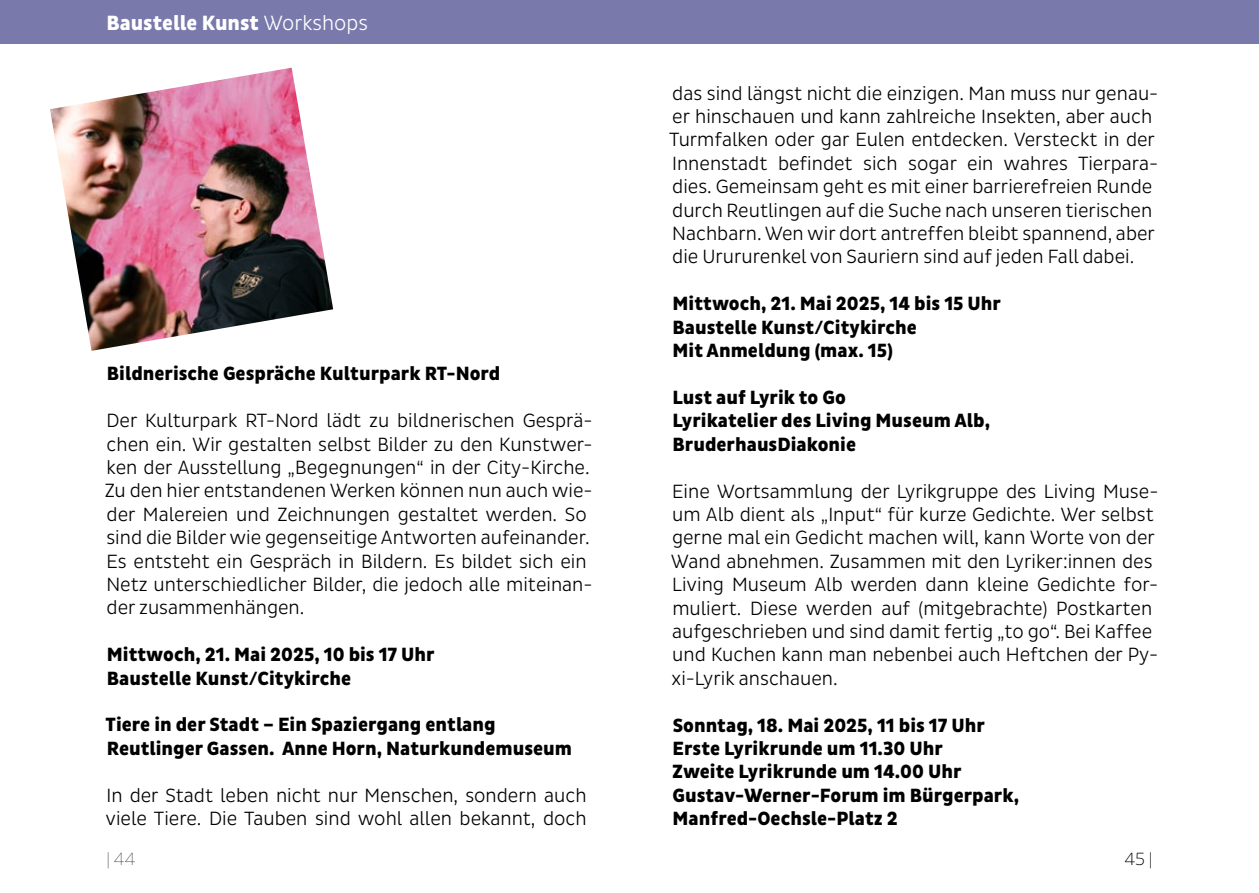
<style>
.page{position:relative;width:1259px;height:893px;background:#fff}
.page>*{position:absolute;margin:0;border:0;box-sizing:border-box;transform-origin:0 0}
.t1{font:800 21px "Pluto Sans Cond";color:#fff}
.t2{font:300 19.5px/23.4px "Pluto Sans Cond";color:#000}
.t3{font:800 19.5px/23.4px "Pluto Sans Cond";color:#000}
.t4{font:100 18px "Pluto Sans Cond";color:#000}
.t5{font:300 18px "Pluto Sans Cond Ex";color:#000}
.s1{font-weight:300}
</style>
<div class="page">
<div style="left:0;top:0;width:1259px;height:44px;background:#7979ac"></div>
<img style="left:50px;top:68px;width:283px;height:283px">
<p class="t1" style="left:106px;top:11px;width:263px">Baustelle Kunst <span class="s1">Workshops</span></p>
<p class="t3" style="left:107px;top:363px;width:395px">Bildnerische Gespräche Kulturpark RT-Nord</p>
<p class="t2" style="left:105px;top:409px;width:489px">Der Kulturpark RT-Nord lädt zu bildnerischen Gesprä&shy;chen ein. Wir gestalten selbst Bilder zu den Kunstwer&shy;ken der Ausstellung „Begegnungen“ in der City-Kirche.<br>Zu den hier entstandenen Werken können nun auch wie&shy;der Malereien und Zeichnungen gestaltet werden. So sind die Bilder wie gegenseitige Antworten aufeinander.<br>Es entsteht ein Gespräch in Bildern. Es bildet sich ein Netz unterschiedlicher Bilder, die jedoch alle miteinan&shy;der zusammenhängen.</p>
<p class="t3" style="left:107px;top:643px;width:329px">Mittwoch, 21. Mai 2025, 10 bis 17 Uhr<br>Baustelle Kunst/Citykirche</p>
<p class="t3" style="left:106px;top:714px;width:468px">Tiere in der Stadt – Ein Spaziergang entlang<br>Reutlinger Gassen. Anne Horn, Naturkundemuseum</p>
<p class="t2" style="left:105px;top:783px;width:483px">In der Stadt leben nicht nur Menschen, sondern auch viele Tiere. Die Tauben sind wohl allen bekannt, doch</p>
<p class="t2" style="left:669px;top:82px;width:490px">das sind längst nicht die einzigen. Man muss nur genau&shy;er hinschauen und kann zahlreiche Insekten, aber auch Turmfalken oder gar Eulen entdecken. Versteckt in der Innenstadt befindet sich sogar ein wahres Tierpara&shy;dies. Gemeinsam geht es mit einer barrierefreien Runde durch Reutlingen auf die Suche nach unseren tierischen Nachbarn. Wen wir dort antreffen bleibt spannend, aber die Urururenkel von Sauriern sind auf jeden Fall dabei.</p>
<p class="t3" style="left:672px;top:293px;width:330px">Mittwoch, 21. Mai 2025, 14 bis 15 Uhr<br>Baustelle Kunst/Citykirche<br>Mit Anmeldung (max. 15)</p>
<p class="t3" style="left:672px;top:386px;width:319px">Lust auf Lyrik to Go<br>Lyrikatelier des Living Museum Alb,<br>BruderhausDiakonie</p>
<p class="t2" style="left:671px;top:479px;width:489px">Eine Wortsammlung der Lyrikgruppe des Living Muse&shy;um Alb dient als „Input“ für kurze Gedichte. Wer selbst gerne mal ein Gedicht machen will, kann Worte von der Wand abnehmen. Zusammen mit den Lyriker:innen des Living Museum Alb werden dann kleine Gedichte for&shy;muliert. Diese werden auf (mitgebrachte) Postkarten aufgeschrieben und sind damit fertig „to go“. Bei Kaffee und Kuchen kann man nebenbei auch Heftchen der Py&shy;xi-Lyrik anschauen.</p>
<p class="t3" style="left:672px;top:714px;width:348px">Sonntag, 18. Mai 2025, 11 bis 17 Uhr<br>Erste Lyrikrunde um 11.30 Uhr<br>Zweite Lyrikrunde um 14.00 Uhr<br>Gustav-Werner-Forum im Bürgerpark,<br>Manfred-Oechsle-Platz 2</p>
<p class="t4" style="left:106px;top:849px;width:31px">| 44</p>
<p class="t5" style="left:1124px;top:849px;width:30px">45 |</p>
</div>
